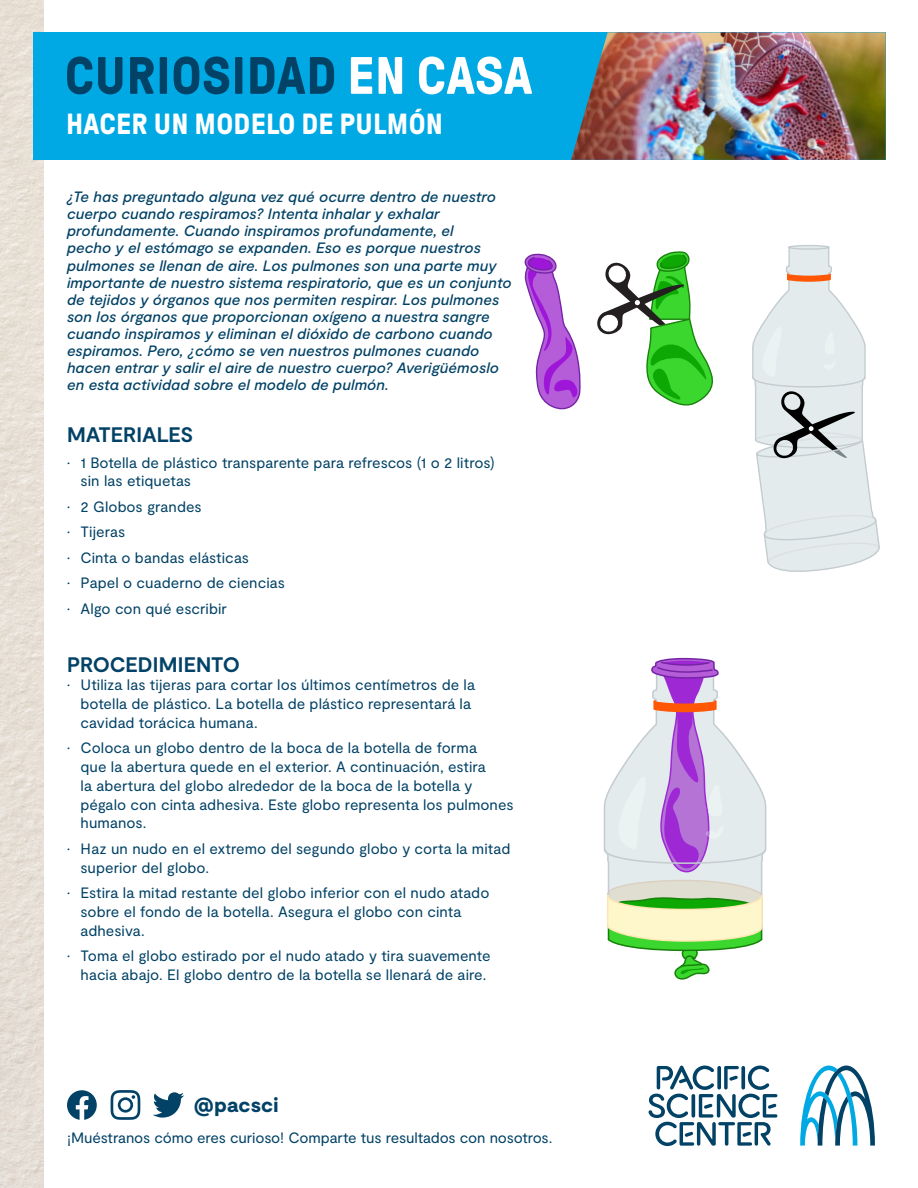
<style>
.page{position:relative;width:918px;height:1188px;background:#fff}
.page>*{position:absolute;margin:0;border:0;box-sizing:border-box;transform-origin:0 0}
.t1{font:700 52.5px "GT Pressura";letter-spacing:.01em;color:#024266}
.t2{font:700 29.1px "GT Pressura";letter-spacing:.01em;color:#fff}
.Heading1{font:700 21px "Moderat";letter-spacing:-.005em;color:#024266}
.t3{font:900 20.4px "Moderat";letter-spacing:.01em;color:#024266}
.t4{font:15px/18.8px "Moderat";letter-spacing:.005em;color:#024266}
.Intro{font:italic 500 15px/17.1px "Moderat";letter-spacing:.005em;color:#024266}
.s1{color:#fff}
</style>
<div class="page">
<img style="left:0;top:0;width:44px;height:1188px">
<div style="left:33px;top:32px;width:853px;height:128px;background:#00a8e4"></div>
<img style="left:571px;top:32px;width:315px;height:128px">
<svg style="left:800px;top:1066px;width:75px;height:80px"></svg>
<svg style="left:648px;top:1065px;width:129px;height:81px"></svg>
<svg style="left:153px;top:1092px;width:31px;height:26px"></svg>
<svg style="left:111px;top:1090px;width:29px;height:30px"></svg>
<svg style="left:67px;top:1090px;width:30px;height:30px"></svg>
<svg style="left:524px;top:253px;width:57px;height:157px"></svg>
<svg style="left:597px;top:251px;width:116px;height:155px"></svg>
<svg style="left:752px;top:245px;width:128px;height:327px"></svg>
<svg style="left:607px;top:872px;width:156px;height:7px"></svg>
<svg style="left:607px;top:879px;width:156px;height:101px"></svg>
<svg style="left:603px;top:657px;width:164px;height:215px"></svg>
<p class="t1" style="left:65px;top:48px;width:469px">CURIOSIDAD <span class="s1">EN CASA</span></p>
<h2 class="t2" style="left:66px;top:108px;width:379px">HACER UN MODELO DE PULMÓN</h2>
<p class="Intro" style="left:67px;top:189px;width:446px">¿Te has preguntado alguna vez qué ocurre dentro de nuestro cuerpo cuando respiramos? Intenta inhalar y exhalar profundamente. Cuando inspiramos profundamente, el<br>pecho y el estómago se expanden. Eso es porque nuestros pulmones se llenan de aire. Los pulmones son una parte muy importante de nuestro sistema respiratorio, que es un conjunto de tejidos y órganos que nos permiten respirar. Los pulmones son los órganos que proporcionan oxígeno a nuestra sangre cuando inspiramos y eliminan el dióxido de carbono cuando espiramos. Pero, ¿cómo se ven nuestros pulmones cuando hacen entrar y salir el aire de nuestro cuerpo? Averigüémoslo en esta actividad sobre el modelo de pulmón.</p>
<p class="Heading1" style="left:67px;top:423px;width:128px">MATERIALES</p>
<p class="t4" style="left:81px;top:454px;width:416px;text-indent:-14px">• 1 Botella de plástico transparente para refrescos (1 o 2 litros) sin las etiquetas</p>
<p class="t4" style="left:67px;top:498px;width:136px">• 2 Globos grandes</p>
<p class="t4" style="left:67px;top:523px;width:60px">• Tijeras</p>
<p class="t4" style="left:67px;top:549px;width:184px">• Cinta o bandas elásticas</p>
<p class="t4" style="left:67px;top:574px;width:220px">• Papel o cuaderno de ciencias</p>
<p class="t4" style="left:67px;top:600px;width:161px">• Algo con qué escribir</p>
<p class="Heading1" style="left:67px;top:652px;width:174px">PROCEDIMIENTO</p>
<p class="t4" style="left:81px;top:676px;width:396px;text-indent:-14px">• Utiliza las tijeras para cortar los últimos centímetros de la botella de plástico. La botella de plástico representará la cavidad torácica humana.</p>
<p class="t4" style="left:81px;top:739px;width:435px;text-indent:-14px">• Coloca un globo dentro de la boca de la botella de forma<br>que la abertura quede en el exterior. A continuación, estira<br>la abertura del globo alrededor de la boca de la botella y pégalo con cinta adhesiva. Este globo representa los pulmones humanos.</p>
<p class="t4" style="left:81px;top:840px;width:431px;text-indent:-14px">• Haz un nudo en el extremo del segundo globo y corta la mitad superior del globo.</p>
<p class="t4" style="left:81px;top:884px;width:410px;text-indent:-14px">• Estira la mitad restante del globo inferior con el nudo atado sobre el fondo de la botella. Asegura el globo con cinta adhesiva.</p>
<p class="t4" style="left:67px;top:947px;width:425px;text-align:right">• Toma el globo estirado por el nudo atado y tira suavemente hacia abajo. El globo dentro de la botella se llenará de aire.</p>
<p class="t3" style="left:194px;top:1093px;width:86px">@pacsci</p>
<p class="t4" style="left:67px;top:1129px;width:487px">¡Muéstranos cómo eres curioso! Comparte tus resultados con nosotros.</p>
</div>
